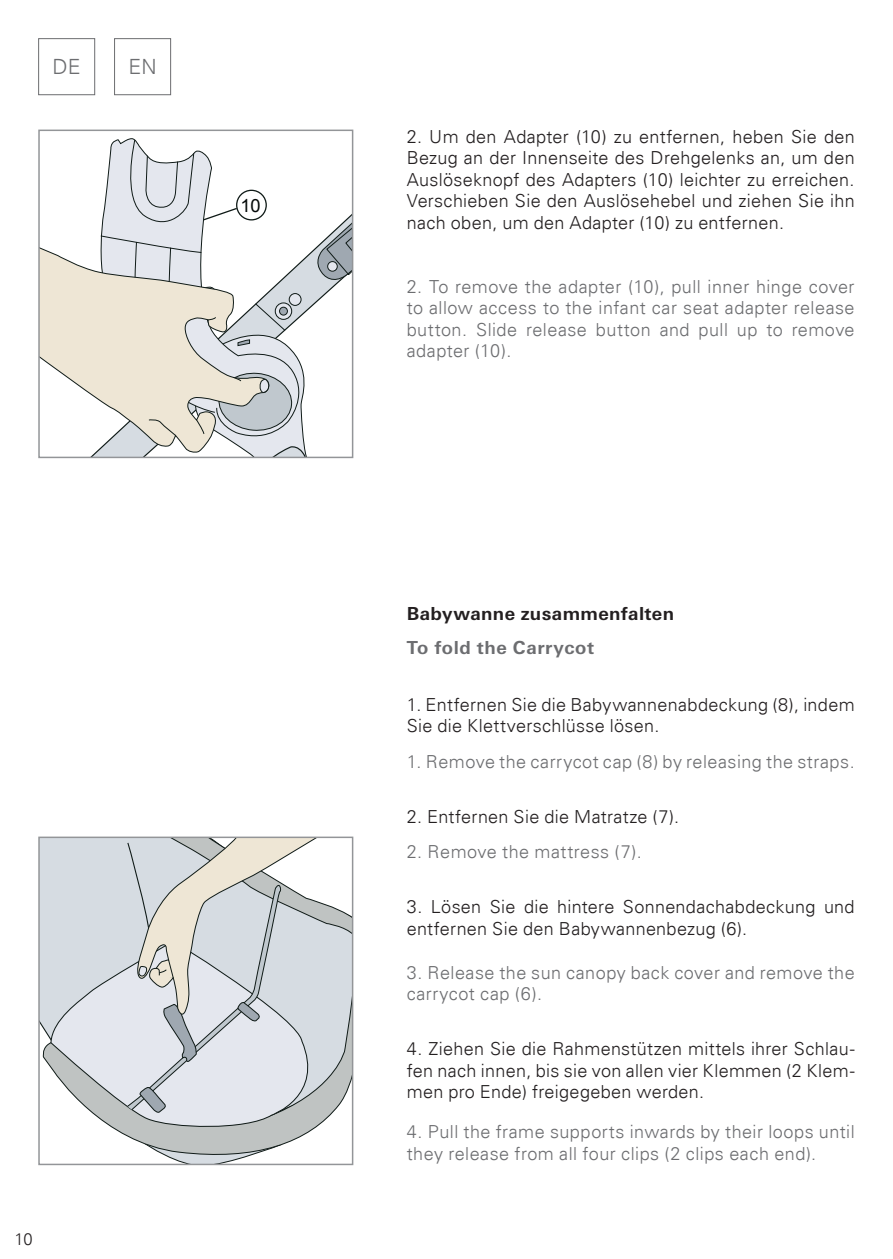
<style>
.page{position:relative;width:893px;height:1259px;background:#fff}
.page>*{position:absolute;margin:0;border:0;box-sizing:border-box;transform-origin:0 0}
.t1{font:300 21px "Univers";color:#6c6d70}
.t2{font:18.3px "Arial";color:#040908}
.t3{font:300 18px/21.6px "Univers";letter-spacing:.015em;color:#231f20;text-align:justify}
.t4{font:300 18px/21.6px "Univers";letter-spacing:.025em;color:#6c6d70}
.t5{font:700 18px "Univers Next W1 G";letter-spacing:.02em;color:#231f20}
.t6{font:700 18px "Univers Next W1 G";letter-spacing:.035em;color:#6c6d70}
.t7{font:300 16.5px "Univers";color:#231f20}
</style>
<div class="page">
<svg style="left:41px;top:248px;width:59px;height:205px;fill:#eee6d5"></svg>
<svg style="left:100px;top:139px;width:250px;height:316px"></svg>
<div style="left:38px;top:38px;width:57px;height:57px;border:1px solid #6c6d70"></div>
<div style="left:114px;top:38px;width:57px;height:57px;border:1px solid #6c6d70"></div>
<div style="left:38px;top:130px;width:315px;height:328px;border:2px solid #939598"></div>
<svg style="left:177px;top:1161px;width:55px;height:1px"></svg>
<svg style="left:42px;top:839px;width:308px;height:322px;fill:#d6dce2"></svg>
<svg style="left:50px;top:941px;width:275px;height:189px;background:#d4d8dc"></svg>
<svg style="left:126px;top:839px;width:198px;height:274px;background:#d6d9db"></svg>
<div style="left:38px;top:836px;width:315px;height:329px;border:2px solid #939598"></div>
<p class="t1" style="left:53px;top:54px;width:30px">DE</p>
<p class="t1" style="left:128px;top:54px;width:28px">EN</p>
<p class="t2" style="left:240px;top:194px;width:22px">10</p>
<p class="t7" style="left:14px;top:1228px;width:20px">10</p>
<p class="t3" style="left:407px;top:125px;width:449px">2. Um den Adapter (10) zu entfernen, heben Sie den Bezug an der Innenseite des Drehgelenks an, um den Auslöseknopf des Adapters (10) leichter zu erreichen.<br>Verschieben Sie den Auslösehebel und ziehen Sie ihn nach oben, um den Adapter (10) zu entfernen.</p>
<p class="t4" style="left:407px;top:275px;width:449px;text-align:justify">2. To remove the adapter (10), pull inner hinge cover to allow access to the infant car seat adapter release button. Slide release button and pull up to remove adapter (10).</p>
<p class="t5" style="left:407px;top:603px;width:269px">Babywanne zusammenfalten</p>
<p class="t6" style="left:407px;top:637px;width:189px">To fold the Carrycot</p>
<p class="t3" style="left:407px;top:693px;width:449px">1. Entfernen Sie die Babywannenabdeckung (8), indem<br>Sie die Klettverschlüsse lösen.</p>
<p class="t4" style="left:407px;top:751px;width:449px">1. Remove the carrycot cap (8) by releasing the straps.</p>
<p class="t3" style="left:407px;top:805px;width:274px">2. Entfernen Sie die Matratze (7).</p>
<p class="t4" style="left:407px;top:841px;width:237px">2. Remove the mattress (7).</p>
<p class="t3" style="left:407px;top:896px;width:449px">3. Lösen Sie die hintere Sonnendachabdeckung und entfernen Sie den Babywannenbezug (6).</p>
<p class="t4" style="left:407px;top:961px;width:449px">3. Release the sun canopy back cover and remove the carrycot cap (6).</p>
<p class="t3" style="left:407px;top:1038px;width:449px">4. Ziehen Sie die Rahmenstützen mittels ihrer Schlau&shy;fen nach innen, bis sie von allen vier Klemmen (2 Klem&shy;men pro Ende) freigegeben werden.</p>
<p class="t4" style="left:407px;top:1121px;width:449px">4. Pull the frame supports inwards by their loops until they release from all four clips (2 clips each end).</p>
</div>
